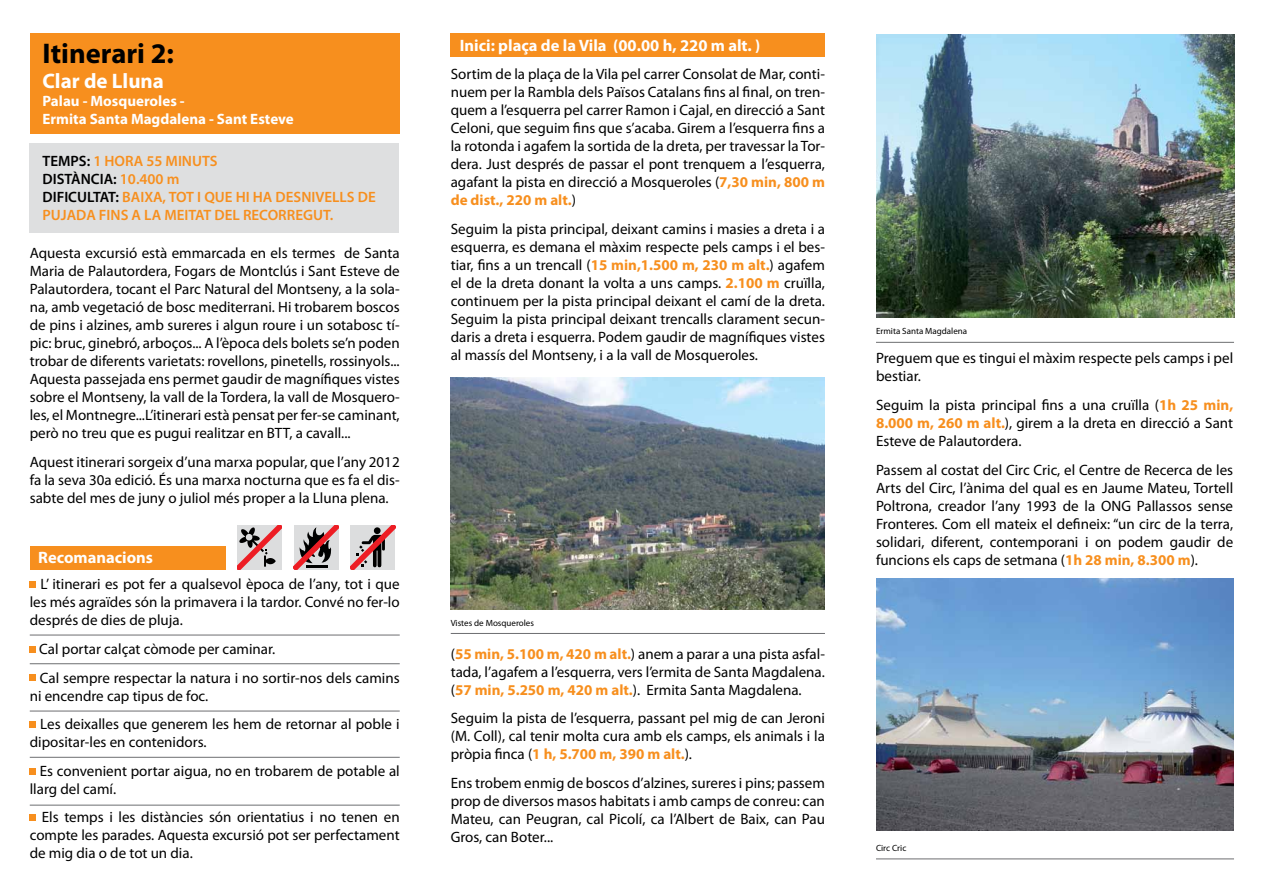
<style>
.page{position:relative;width:1263px;height:893px;background:#fff}
.page>*{position:absolute;margin:0;border:0;box-sizing:border-box;transform-origin:0 0}
.t1{font:700 28.5px "Myriad Pro";color:#000}
.t2{font:700 21px "Myriad Pro";color:#fff}
.t3{font:700 16.5px "Myriad Pro";color:#fff}
.t4{font:15px/18px "Myriad Pro";color:#000;text-align:justify}
.t5{font:600 15px/18px "Myriad Pro";color:#f78f1e}
.t6{font:700 15px/18px "Myriad Pro";color:#fff}
.t7{font:9px "Myriad Pro";color:#000}
.s1{color:#000}
.s2{font-weight:700;color:#f78f1e}
</style>
<div class="page">
<div style="left:30px;top:546px;width:196px;height:23px;background:#f78f1e"></div>
<div style="left:30px;top:143px;width:369px;height:89px;background:#dedfe0"></div>
<div style="left:30px;top:33px;width:370px;height:101px;background:#f78f1e"></div>
<div style="left:451px;top:33px;width:374px;height:23px;background:#f78f1e"></div>
<div style="left:30px;top:581px;width:6px;height:7px;background:#f78f1e"></div>
<svg style="left:30px;top:646px;width:6px;height:6px"></svg>
<svg style="left:30px;top:675px;width:6px;height:6px"></svg>
<div style="left:30px;top:721px;width:6px;height:7px;background:#f78f1e"></div>
<svg style="left:30px;top:768px;width:6px;height:6px"></svg>
<svg style="left:30px;top:815px;width:6px;height:6px"></svg>
<img style="left:451px;top:377px;width:374px;height:232px">
<img style="left:876px;top:34px;width:358px;height:283px">
<img style="left:876px;top:579px;width:357px;height:251px">
<hr style="left:30px;top:635px;width:370px;height:1px;background:#6d6e71">
<hr style="left:30px;top:663px;width:370px;height:1px;background:#6d6e71">
<hr style="left:30px;top:711px;width:370px;height:1px;background:#6d6e71">
<hr style="left:30px;top:757px;width:370px;height:1px;background:#6d6e71">
<hr style="left:30px;top:805px;width:370px;height:1px;background:#6d6e71">
<svg style="left:351px;top:525px;width:44px;height:44px;background:#b99798"></svg>
<svg style="left:237px;top:525px;width:44px;height:44px;background:#c19ea0"></svg>
<svg style="left:294px;top:525px;width:44px;height:44px;background:#ab888a"></svg>
<hr style="left:876px;top:858px;width:358px;height:1px;background:#6d6e71">
<hr style="left:451px;top:633px;width:374px;height:1px;background:#6d6e71">
<hr style="left:876px;top:342px;width:358px;height:1px;background:#6d6e71">
<h1 class="t1" style="left:43px;top:35px;width:133px">Itinerari 2:</h1>
<h2 class="t2" style="left:43px;top:67px;width:123px">Clar de Lluna</h2>
<p class="t6" style="left:43px;top:91px;width:253px">Palau - Mosqueroles -<br>Ermita Santa Magdalena - Sant Esteve</p>
<p class="t5" style="left:43px;top:151px;width:335px"><span class="s1">TEMPS:</span> 1 HORA 55 MINUTS<br><span class="s1">DISTÀNCIA:</span> 10.400 m<br><span class="s1">DIFICULTAT:</span> BAIXA, TOT I QUE HI HA DESNIVELLS DE<br>PUJADA FINS A LA MEITAT DEL RECORREGUT.</p>
<p class="t4" style="left:30px;top:244px;width:371px">Aquesta excursió està emmarcada en els termes de Santa Maria de Palautordera, Fogars de Montclús i Sant Esteve de Palautordera, tocant el Parc Natural del Montseny, a la sola&shy;na, amb vegetació de bosc mediterrani. Hi trobarem boscos de pins i alzines, amb sureres i algun roure i un sotabosc tí&shy;pic: bruc, ginebró, arboços... A l’època dels bolets se’n poden trobar de diferents varietats: rovellons, pinetells, rossinyols...<br>Aquesta passejada ens permet gaudir de magnífiques vistes sobre el Montseny, la vall de la Tordera, la vall de Mosquero&shy;les, el Montnegre...L’itinerari està pensat per fer-se caminant, però no treu que es pugui realitzar en BTT, a cavall...</p>
<p class="t4" style="left:30px;top:452px;width:371px">Aquest itinerari sorgeix d’una marxa popular, que l’any 2012 fa la seva 30a edició. És una marxa nocturna que es fa el dis&shy;sabte del mes de juny o juliol més proper a la Lluna plena.</p>
<p class="t3" style="left:38px;top:546px;width:116px">Recomanacions</p>
<p class="t4" style="left:30px;top:575px;width:371px;text-indent:11px">L’ itinerari es pot fer a qualsevol època de l’any, tot i que les més agraïdes són la primavera i la tardor. Convé no fer-lo després de dies de pluja.</p>
<p class="t4" style="left:39px;top:634px;width:362px;line-height:28.7px">Cal portar calçat còmode per caminar.<br>Cal sempre respectar la natura i no sortir-nos dels camins</p>
<p class="t4" style="left:40px;top:681px;width:361px;line-height:28.7px;text-indent:-11px">ni encendre cap tipus de foc.<br>Les deixalles que generem les hem de retornar al poble i</p>
<p class="t4" style="left:40px;top:728px;width:361px;line-height:28.7px;text-indent:-10px">dipositar-les en contenidors.<br>Es convenient portar aigua, no en trobarem de potable al</p>
<p class="t4" style="left:42px;top:774px;width:359px;line-height:28.7px;text-indent:-12px">llarg del camí.<br>Els temps i les distàncies són orientatius i no tenen en</p>
<p class="t4" style="left:30px;top:826px;width:371px">compte les parades. Aquesta excursió pot ser perfectament de mig dia o de tot un dia.</p>
<p class="t3" style="left:460px;top:34px;width:302px">Inici: plaça de la Vila (00.00 h, 220 m alt. )</p>
<p class="t4" style="left:451px;top:65px;width:376px">Sortim de la plaça de la Vila pel carrer Consolat de Mar, conti&shy;nuem per la Rambla dels Països Catalans fins al final, on tren&shy;quem a l’esquerra pel carrer Ramon i Cajal, en direcció a Sant Celoni, que seguim fins que s’acaba. Girem a l’esquerra fins a la rotonda i agafem la sortida de la dreta, per travessar la Tor&shy;dera. Just després de passar el pont trenquem a l’esquerra, agafant la pista en direcció a Mosqueroles (<span class="s2">7,30 min, 800 m de dist., 220 m alt.</span>)</p>
<p class="t4" style="left:451px;top:220px;width:376px">Seguim la pista principal, deixant camins i masies a dreta i a esquerra, es demana el màxim respecte pels camps i el bes&shy;tiar, fins a un trencall (<span class="s2">15 min,1.500 m, 230 m alt.</span>) agafem el de la dreta donant la volta a uns camps. <span class="s2">2.100 m</span> cruïlla, continuem per la pista principal deixant el camí de la dreta.<br>Seguim la pista principal deixant trencalls clarament secun&shy;daris a dreta i esquerra. Podem gaudir de magnífiques vistes al massís del Montseny, i a la vall de Mosqueroles.</p>
<p class="t7" style="left:451px;top:618px;width:85px">Vistes de Mosqueroles</p>
<p class="t4" style="left:451px;top:644px;width:376px">(<span class="s2">55 min, 5.100 m, 420 m alt.</span>) anem a parar a una pista asfal&shy;tada, l’agafem a l’esquerra, vers l’ermita de Santa Magdalena. (<span class="s2">57 min, 5.250 m, 420 m alt.</span>). Ermita Santa Magdalena.</p>
<p class="t4" style="left:451px;top:709px;width:376px">Seguim la pista de l’esquerra, passant pel mig de can Jeroni (M. Coll), cal tenir molta cura amb els camps, els animals i la pròpia finca (<span class="s2">1 h, 5.700 m, 390 m alt.</span>).</p>
<p class="t4" style="left:451px;top:774px;width:376px">Ens trobem enmig de boscos d’alzines, sureres i pins; passem prop de diversos masos habitats i amb camps de conreu: can Mateu, can Peugran, cal Picolí, ca l’Albert de Baix, can Pau Gros, can Boter...</p>
<p class="t7" style="left:876px;top:325px;width:93px">Ermita Santa Magdalena</p>
<p class="t4" style="left:876px;top:349px;width:359px">Preguem que es tingui el màxim respecte pels camps i pel bestiar.</p>
<p class="t4" style="left:876px;top:396px;width:359px">Seguim la pista principal fins a una cruïlla (<span class="s2">1h 25 min, 8.000 m, 260 m alt.</span>), girem a la dreta en direcció a Sant Esteve de Palautordera.</p>
<p class="t4" style="left:876px;top:460px;width:359px">Passem al costat del Circ Cric, el Centre de Recerca de les Arts del Circ, l’ànima del qual es en Jaume Mateu, Tortell Poltrona, creador l’any 1993 de la ONG Pallassos sense Fronteres. Com ell mateix el defineix: “un circ de la terra, solidari, diferent, contemporani i on podem gaudir de funcions els caps de setmana (<span class="s2">1h 28 min, 8.300 m</span>).</p>
<p class="t7" style="left:876px;top:843px;width:32px">Circ Cric</p>
</div>
